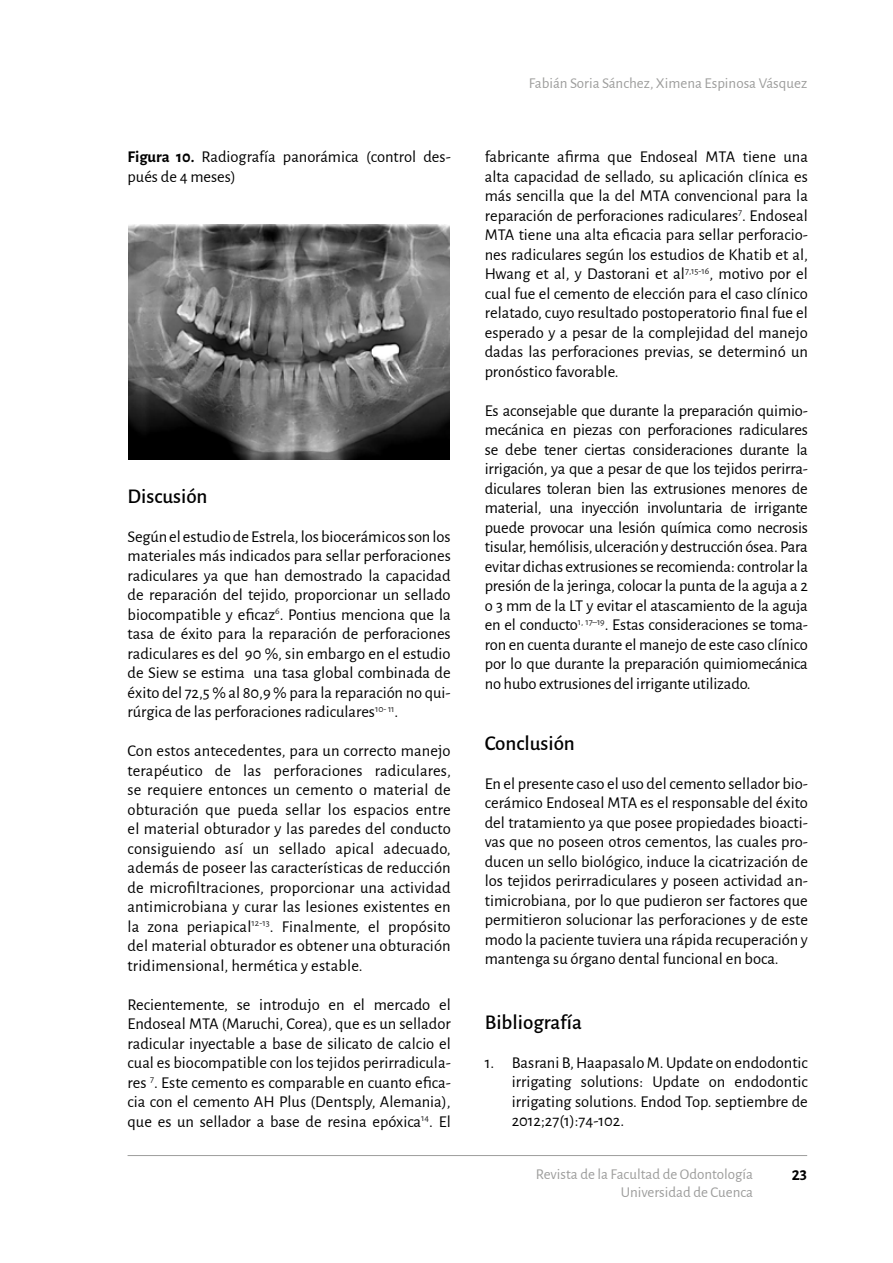
<style>
.page{position:relative;width:893px;height:1263px;background:#fff}
.page>*{position:absolute;margin:0;border:0;box-sizing:border-box;transform-origin:0 0}
.t1{font:500 21px "Alegreya Sans";color:#000}
.t2{font:16.5px/19.5px "Alegreya Sans";color:#000;text-align:justify}
.t3{font:700 16.5px "Alegreya Sans";color:#000}
.t4{font:15px/18px "Alegreya Sans";color:#9d9d9c;text-align:right}
.s1{font-weight:700}
</style>
<div class="page">
<hr style="left:128px;top:1155px;width:679px;height:1px;background:#9d9d9c">
<img style="left:128px;top:224px;width:322px;height:236px">
<p class="t2" style="left:128px;top:146px;width:325px"><span class="s1">Figura 10.</span> Radiografía panorámica (control des&shy;pués de 4 meses)</p>
<p class="t1" style="left:128px;top:481px;width:81px">Discusión</p>
<p class="t2" style="left:128px;top:526px;width:325px">Según el estudio de Estrela, los biocerámicos son los materiales más indicados para sellar perforaciones radiculares ya que han demostrado la capacidad de reparación del tejido, proporcionar un sellado biocompatible y eficaz<sup>6</sup>. Pontius menciona que la tasa de éxito para la reparación de perforaciones radiculares es del 90 %, sin embargo en el estudio de Siew se estima una tasa global combinada de éxito del 72,5 % al 80,9 % para la reparación no qui&shy;rúrgica de las perforaciones radiculares<sup>10-</sup> <sup>11</sup>.</p>
<p class="t2" style="left:128px;top:740px;width:325px">Con estos antecedentes, para un correcto manejo terapéutico de las perforaciones radiculares, se requiere entonces un cemento o material de obturación que pueda sellar los espacios entre el material obturador y las paredes del conducto consiguiendo así un sellado apical adecuado, además de poseer las características de reducción de microfiltraciones, proporcionar una actividad antimicrobiana y curar las lesiones existentes en la zona periapical<sup>12-13</sup>. Finalmente, el propósito del material obturador es obtener una obturación tridimensional, hermética y estable.</p>
<p class="t2" style="left:128px;top:994px;width:325px">Recientemente, se introdujo en el mercado el Endoseal MTA (Maruchi, Corea), que es un sellador radicular inyectable a base de silicato de calcio el cual es biocompatible con los tejidos perirradicula&shy;res <sup>7</sup>. Este cemento es comparable en cuanto efica&shy;cia con el cemento AH Plus (Dentsply, Alemania), que es un sellador a base de resina epóxica<sup>14</sup>. El</p>
<p class="t4" style="left:529px;top:74px;width:280px">Fabián Soria Sánchez, Ximena Espinosa Vásquez</p>
<p class="t2" style="left:485px;top:146px;width:325px">fabricante afirma que Endoseal MTA tiene una alta capacidad de sellado, su aplicación clínica es más sencilla que la del MTA convencional para la reparación de perforaciones radiculares<sup>7</sup>. Endoseal MTA tiene una alta eficacia para sellar perforacio&shy;nes radiculares según los estudios de Khatib et al, Hwang et al, y Dastorani et al<sup>7,15-16</sup>, motivo por el cual fue el cemento de elección para el caso clínico relatado, cuyo resultado postoperatorio final fue el esperado y a pesar de la complejidad del manejo dadas las perforaciones previas, se determinó un pronóstico favorable.</p>
<p class="t2" style="left:485px;top:400px;width:325px">Es aconsejable que durante la preparación quimio&shy;mecánica en piezas con perforaciones radiculares se debe tener ciertas consideraciones durante la irrigación, ya que a pesar de que los tejidos perirra&shy;diculares toleran bien las extrusiones menores de material, una inyección involuntaria de irrigante puede provocar una lesión química como necrosis tisular, hemólisis, ulceración y destrucción ósea. Para evitar dichas extrusiones se recomienda: controlar la presión de la jeringa, colocar la punta de la aguja a 2 o 3 mm de la LT y evitar el atascamiento de la aguja en el conducto<sup>1,</sup> <sup>17–19</sup>. Estas consideraciones se toma&shy;ron en cuenta durante el manejo de este caso clínico por lo que durante la preparación quimiomecánica no hubo extrusiones del irrigante utilizado.</p>
<p class="t1" style="left:485px;top:728px;width:92px">Conclusión</p>
<p class="t2" style="left:485px;top:773px;width:325px">En el presente caso el uso del cemento sellador bio&shy;cerámico Endoseal MTA es el responsable del éxito del tratamiento ya que posee propiedades bioacti&shy;vas que no poseen otros cementos, las cuales pro&shy;ducen un sello biológico, induce la cicatrización de los tejidos perirradiculares y poseen actividad an&shy;timicrobiana, por lo que pudieron ser factores que permitieron solucionar las perforaciones y de este modo la paciente tuviera una rápida recuperación y mantenga su órgano dental funcional en boca.</p>
<p class="t1" style="left:485px;top:1007px;width:99px">Bibliografía</p>
<p class="t2" style="left:512px;top:1051px;width:298px;text-indent:-27px">1. Basrani B, Haapasalo M. Update on endodontic irrigating solutions: Update on endodontic irrigating solutions. Endod Top. septiembre de 2012;27(1):74-102.</p>
<p class="t4" style="left:536px;top:1164px;width:219px">Revista de la Facultad de Odontología<br>Universidad de Cuenca</p>
<p class="t3" style="left:792px;top:1162px;width:17px">23</p>
</div>
